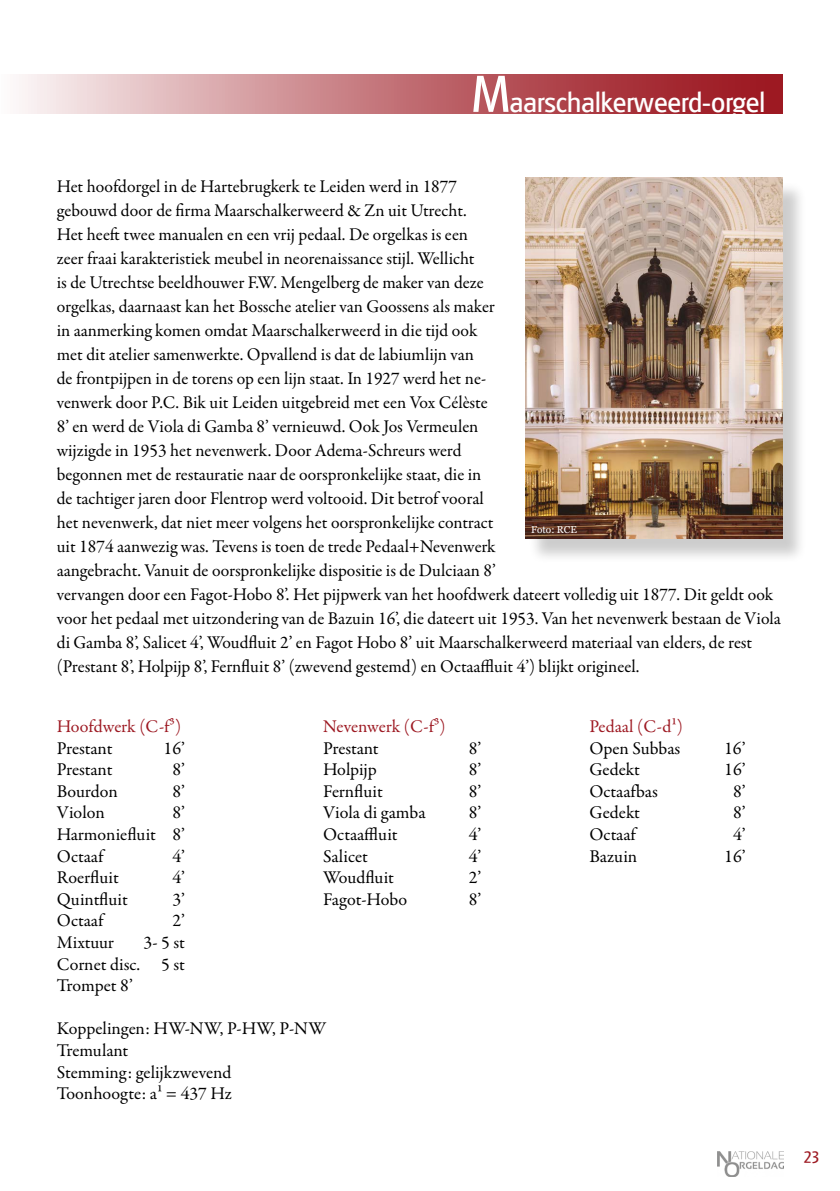
<style>
.page{position:relative;width:840px;height:1191px;background:#fff}
.page>*{position:absolute;margin:0;border:0;box-sizing:border-box;transform-origin:0 0}
.t1{font:28px "Glasgow";color:#fff}
.t2{font:18px/24px "Garamond Premr Pro";color:#000}
.t3{font:18px "Garamond Premr Pro";letter-spacing:-.005em;color:#9d1922}
.t4{font:16px "Glasgow";color:#9d1922}
.t5{font:10px "Georgia";color:#fff}
.s1{font-size:50px}
</style>
<div class="page">
<img style="left:717px;top:1151px;width:65px;height:25px">
<svg style="left:22px;top:74px;width:759px;height:39px;background:#c4757b"></svg>
<div style="left:528px;top:181px;width:278px;height:383px;background:#000;opacity:.2"></div>
<img style="left:525px;top:178px;width:256px;height:361px">
<h1 class="t1" style="left:471px;top:85px;width:294px"><span class="s1">M</span>aarschalkerweerd-orgel</h1>
<p class="t2" style="left:57px;top:175px;width:725px">Het hoofdorgel in de Hartebrugkerk te Leiden werd in 1877<br>gebouwd door de firma Maarschalkerweerd &amp; Zn uit Utrecht.<br>Het heeft twee manualen en een vrij pedaal. De orgelkas is een<br>zeer fraai karakteristiek meubel in neorenaissance stijl. Wellicht<br>is de Utrechtse beeldhouwer F.W. Mengelberg de maker van deze<br>orgelkas, daarnaast kan het Bossche atelier van Goossens als maker<br>in aanmerking komen omdat Maarschalkerweerd in die tijd ook<br>met dit atelier samenwerkte. Opvallend is dat de labiumlijn van<br>de frontpijpen in de torens op een lijn staat. In 1927 werd het ne-<br>venwerk door P.C. Bik uit Leiden uitgebreid met een Vox Célèste<br>8’ en werd de Viola di Gamba 8’ vernieuwd. Ook Jos Vermeulen<br>wijzigde in 1953 het nevenwerk. Door Adema-Schreurs werd<br>begonnen met de restauratie naar de oorspronkelijke staat, die in<br>de tachtiger jaren door Flentrop werd voltooid. Dit betrof vooral<br>het nevenwerk, dat niet meer volgens het oorspronkelijke contract<br>uit 1874 aanwezig was. Tevens is toen de trede Pedaal+Nevenwerk<br>aangebracht. Vanuit de oorspronkelijke dispositie is de Dulciaan 8’<br>vervangen door een Fagot-Hobo 8’. Het pijpwerk van het hoofdwerk dateert volledig uit 1877. Dit geldt ook voor het pedaal met uitzondering van de Bazuin 16’, die dateert uit 1953. Van het nevenwerk bestaan de Viola di Gamba 8’, Salicet 4’, Woudfluit 2’ en Fagot Hobo 8’ uit Maarschalkerweerd materiaal van elders, de rest (Prestant 8’, Holpijp 8’, Fernfluit 8’ (zwevend gestemd) en Octaaffluit 4’) blijkt origineel.</p>
<p class="t5" style="left:531px;top:523px;width:47px">Foto: RCE</p>
<p class="t3" style="left:57px;top:715px;width:126px">Hoofdwerk (C-f³)</p>
<p class="t3" style="left:323px;top:715px;width:124px">Nevenwerk (C-f³)</p>
<p class="t3" style="left:589px;top:715px;width:95px">Pedaal (C-d¹)</p>
<p class="t2" style="left:57px;top:736px;width:57px">Prestant</p>
<p class="t2" style="left:163px;top:736px;width:23px">16’</p>
<p class="t2" style="left:323px;top:736px;width:57px">Prestant</p>
<p class="t2" style="left:468px;top:736px;width:14px">8’</p>
<p class="t2" style="left:589px;top:736px;width:92px">Open Subbas</p>
<p class="t2" style="left:723px;top:736px;width:23px">16’</p>
<p class="t2" style="left:57px;top:758px;width:57px">Prestant</p>
<p class="t2" style="left:172px;top:758px;width:14px">8’</p>
<p class="t2" style="left:323px;top:758px;width:55px">Holpijp</p>
<p class="t2" style="left:468px;top:758px;width:14px">8’</p>
<p class="t2" style="left:589px;top:758px;width:52px">Gedekt</p>
<p class="t2" style="left:723px;top:758px;width:23px">16’</p>
<p class="t2" style="left:57px;top:779px;width:62px">Bourdon</p>
<p class="t2" style="left:172px;top:779px;width:14px">8’</p>
<p class="t2" style="left:323px;top:779px;width:61px">Fernfluit</p>
<p class="t2" style="left:468px;top:779px;width:14px">8’</p>
<p class="t2" style="left:589px;top:779px;width:70px">Octaafbas</p>
<p class="t2" style="left:732px;top:779px;width:14px">8’</p>
<p class="t2" style="left:57px;top:801px;width:49px">Violon</p>
<p class="t2" style="left:172px;top:801px;width:14px">8’</p>
<p class="t2" style="left:323px;top:801px;width:104px">Viola di gamba</p>
<p class="t2" style="left:468px;top:801px;width:14px">8’</p>
<p class="t2" style="left:589px;top:801px;width:52px">Gedekt</p>
<p class="t2" style="left:732px;top:801px;width:14px">8’</p>
<p class="t2" style="left:57px;top:822px;width:129px">Harmoniefluit 8’</p>
<p class="t2" style="left:323px;top:822px;width:76px">Octaaffluit</p>
<p class="t2" style="left:468px;top:822px;width:14px">4’</p>
<p class="t2" style="left:589px;top:822px;width:48px">Octaaf</p>
<p class="t2" style="left:732px;top:822px;width:14px">4’</p>
<p class="t2" style="left:57px;top:844px;width:48px">Octaaf</p>
<p class="t2" style="left:172px;top:844px;width:14px">4’</p>
<p class="t2" style="left:323px;top:844px;width:46px">Salicet</p>
<p class="t2" style="left:468px;top:844px;width:14px">4’</p>
<p class="t2" style="left:589px;top:844px;width:49px">Bazuin</p>
<p class="t2" style="left:724px;top:844px;width:23px">16’</p>
<p class="t2" style="left:57px;top:866px;width:64px">Roerfluit</p>
<p class="t2" style="left:172px;top:866px;width:14px">4’</p>
<p class="t2" style="left:323px;top:866px;width:72px">Woudfluit</p>
<p class="t2" style="left:468px;top:866px;width:14px">2’</p>
<p class="t2" style="left:57px;top:887px;width:73px">Quintfluit</p>
<p class="t2" style="left:172px;top:887px;width:14px">3’</p>
<p class="t2" style="left:323px;top:887px;width:85px">Fagot-Hobo</p>
<p class="t2" style="left:468px;top:887px;width:14px">8’</p>
<p class="t2" style="left:57px;top:909px;width:48px">Octaaf</p>
<p class="t2" style="left:172px;top:909px;width:14px">2’</p>
<p class="t2" style="left:57px;top:930px;width:59px">Mixtuur</p>
<p class="t2" style="left:57px;top:932px;width:129px;line-height:21.6px;text-align:justify;text-indent:87px">3- 5 st Cornet disc. 5 st Trompet 8’</p>
<p class="t2" style="left:57px;top:1018px;width:270px;line-height:21.6px">Koppelingen: HW-NW, P-HW, P-NW<br>Tremulant<br>Stemming: gelijkzwevend<br>Toonhoogte: a¹ = 437 Hz</p>
<p class="t4" style="left:802px;top:1147px;width:18px">23</p>
</div>
